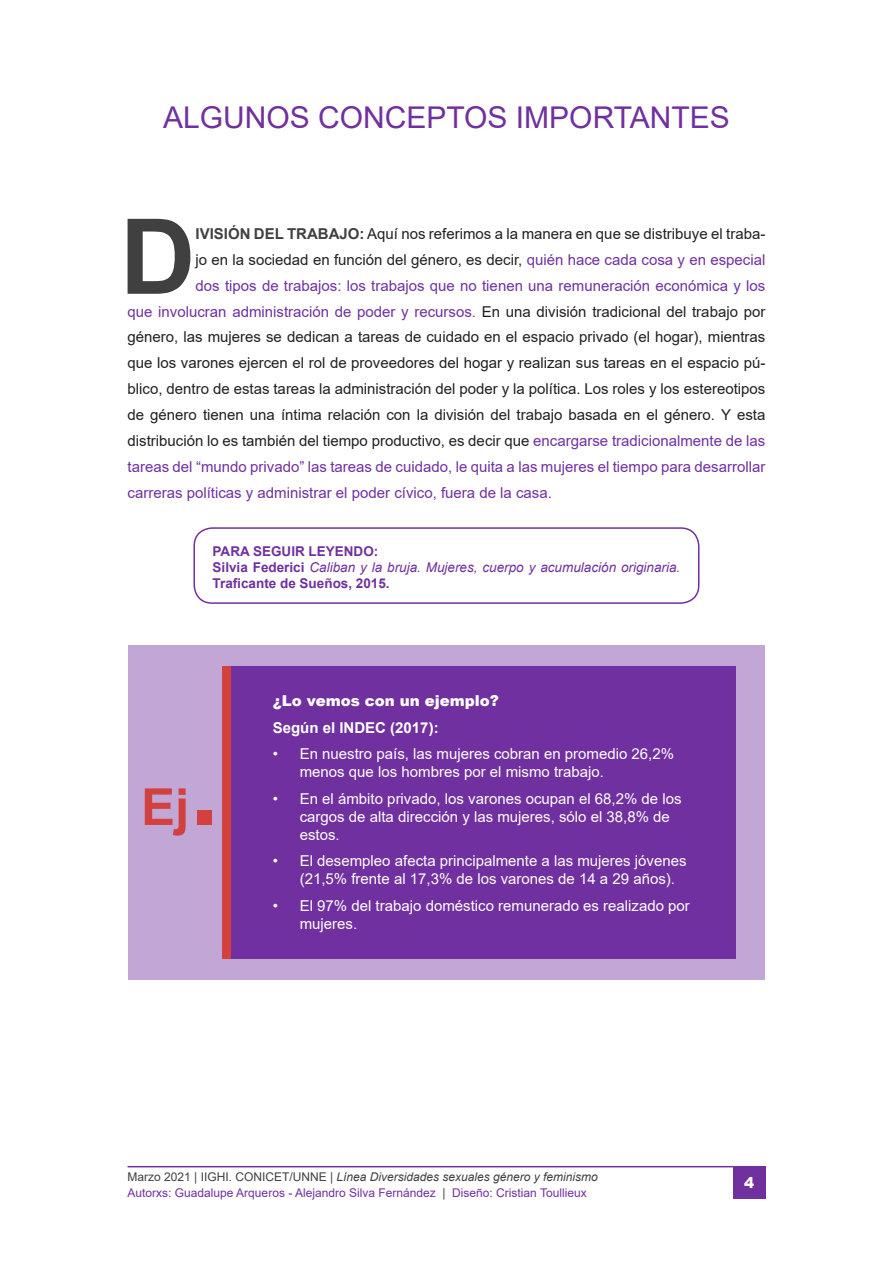
<style>
.page{position:relative;width:893px;height:1263px;background:#fff}
.page>*{position:absolute;margin:0;border:0;box-sizing:border-box;transform-origin:0 0}
.t1{font:700 104.7px "Arial";color:#404040}
.Seguir_leyendo{font:700 51px "Arial";color:#d3413f}
.t2{font:30px "Arial";color:#7030a0}
.t3{font:15px "Arial";color:#231f20}
.t4{font:15px/18px "Arial";color:#fff}
.t5{font:15px "Arial";color:#7030a0}
.Seguir_leyendo-2{font:900 15px "Arial";color:#fff}
.Seguir_leyendo-3{font:700 15px "Arial";color:#fff}
.Seguir_leyendo-4{font:italic 13.5px/16.2px "Arial";color:#7030a0}
.Seguir_leyendo-5{font:700 13.5px "Arial";color:#7030a0}
.t6{font:12px/16.2px "Arial";color:#7030a0}
.s1{font-weight:700;color:#404040}
.s2{color:#7030a0}
.s3{color:#231f20}
.s4{font-weight:700;font-style:normal}
.s5{font-size:105px}
.s6{color:#404040}
.s7{font-style:italic;color:#404040}
</style>
<div class="page">
<div style="left:733px;top:1166px;width:32px;height:32px;background:#7030a0"></div>
<hr style="left:128px;top:1166px;width:637px;height:1px;background:#7030a0">
<div style="left:193px;top:527px;width:506px;height:77px;border:2px solid #7030a0;border-radius:18px"></div>
<div style="left:128px;top:645px;width:637px;height:334px;background:#c2a6d6"></div>
<div style="left:230px;top:666px;width:506px;height:292px;background:#7030a0"></div>
<div style="left:222px;top:666px;width:8px;height:292px;background:#d3413f"></div>
<p class="t2" style="left:163px;top:97px;width:568px">ALGUNOS CONCEPTOS IMPORTANTES</p>
<p class="t1" style="left:120px;top:183px;width:77px">D</p>
<p class="t3" style="left:196px;top:223px;width:571px"><span class="s1">IVISIÓN DEL TRABAJO:</span> Aquí nos referimos a la manera en que se distribuye el traba-</p>
<p class="t3" style="left:196px;top:249px;width:571px">jo en la sociedad en función del género, es decir, <span class="s2">quién hace cada cosa y en especial</span></p>
<p class="t5" style="left:196px;top:275px;width:571px">dos tipos de trabajos: los trabajos que no tienen una remuneración económica y los</p>
<p class="t5" style="left:128px;top:301px;width:639px">que involucran administración de poder y recursos. <span class="s3">En una división tradicional del trabajo por</span></p>
<p class="t3" style="left:128px;top:327px;width:639px">género, las mujeres se dedican a tareas de cuidado en el espacio privado (el hogar), mientras</p>
<p class="t3" style="left:128px;top:353px;width:639px">que los varones ejercen el rol de proveedores del hogar y realizan sus tareas en el espacio pú-</p>
<p class="t3" style="left:128px;top:379px;width:639px">blico, dentro de estas tareas la administración del poder y la política. Los roles y los estereotipos</p>
<p class="t3" style="left:128px;top:404px;width:639px">de género tienen una íntima relación con la división del trabajo basada en el género. Y esta</p>
<p class="t3" style="left:128px;top:430px;width:639px">distribución lo es también del tiempo productivo, es decir que <span class="s2">encargarse tradicionalmente de las</span></p>
<p class="t5" style="left:128px;top:456px;width:639px">tareas del “mundo privado” las tareas de cuidado, le quita a las mujeres el tiempo para desarrollar</p>
<p class="t5" style="left:128px;top:482px;width:426px">carreras políticas y administrar el poder cívico, fuera de la casa.</p>
<p class="Seguir_leyendo-5" style="left:213px;top:541px;width:167px">PARA SEGUIR LEYENDO:</p>
<p class="Seguir_leyendo-4" style="left:213px;top:559px;width:469px"><span class="s4">Silvia Federici</span> Caliban y la bruja. Mujeres, cuerpo y acumulación originaria.<br><span class="s4">Traficante de Sueños, 2015.</span></p>
<p class="Seguir_leyendo" style="left:141px;top:771px;width:79px">Ej<span class="s5">.</span></p>
<p class="Seguir_leyendo-2" style="left:273px;top:690px;width:228px">¿Lo vemos con un ejemplo?</p>
<p class="Seguir_leyendo-3" style="left:273px;top:717px;width:167px">Según el INDEC (2017):</p>
<p class="t4" style="left:300px;top:745px;width:376px;text-indent:-27px">• En nuestro país, las mujeres cobran en promedio 26,2% menos que los hombres por el mismo trabajo.</p>
<p class="t4" style="left:300px;top:789px;width:383px;text-indent:-27px">• En el ámbito privado, los varones ocupan el 68,2% de los cargos de alta dirección y las mujeres, sólo el 38,8% de estos.</p>
<p class="t4" style="left:300px;top:852px;width:388px;text-indent:-27px">• El desempleo afecta principalmente a las mujeres jóvenes (21,5% frente al 17,3% de los varones de 14 a 29 años).</p>
<p class="t4" style="left:300px;top:896px;width:392px;text-indent:-27px">• El 97% del trabajo doméstico remunerado es realizado por mujeres.</p>
<p class="t6" style="left:128px;top:1168px;width:472px"><span class="s6">Marzo 2021 | IIGHI. CONICET/UNNE |</span> <span class="s7">Línea Diversidades sexuales género y feminismo<br></span>Autorxs: Guadalupe Arqueros - Alejandro Silva Fernández <span class="s6">|</span> Diseño: Cristian Toullieux</p>
<p class="Seguir_leyendo-2" style="left:744px;top:1171px;width:12px">4</p>
</div>
